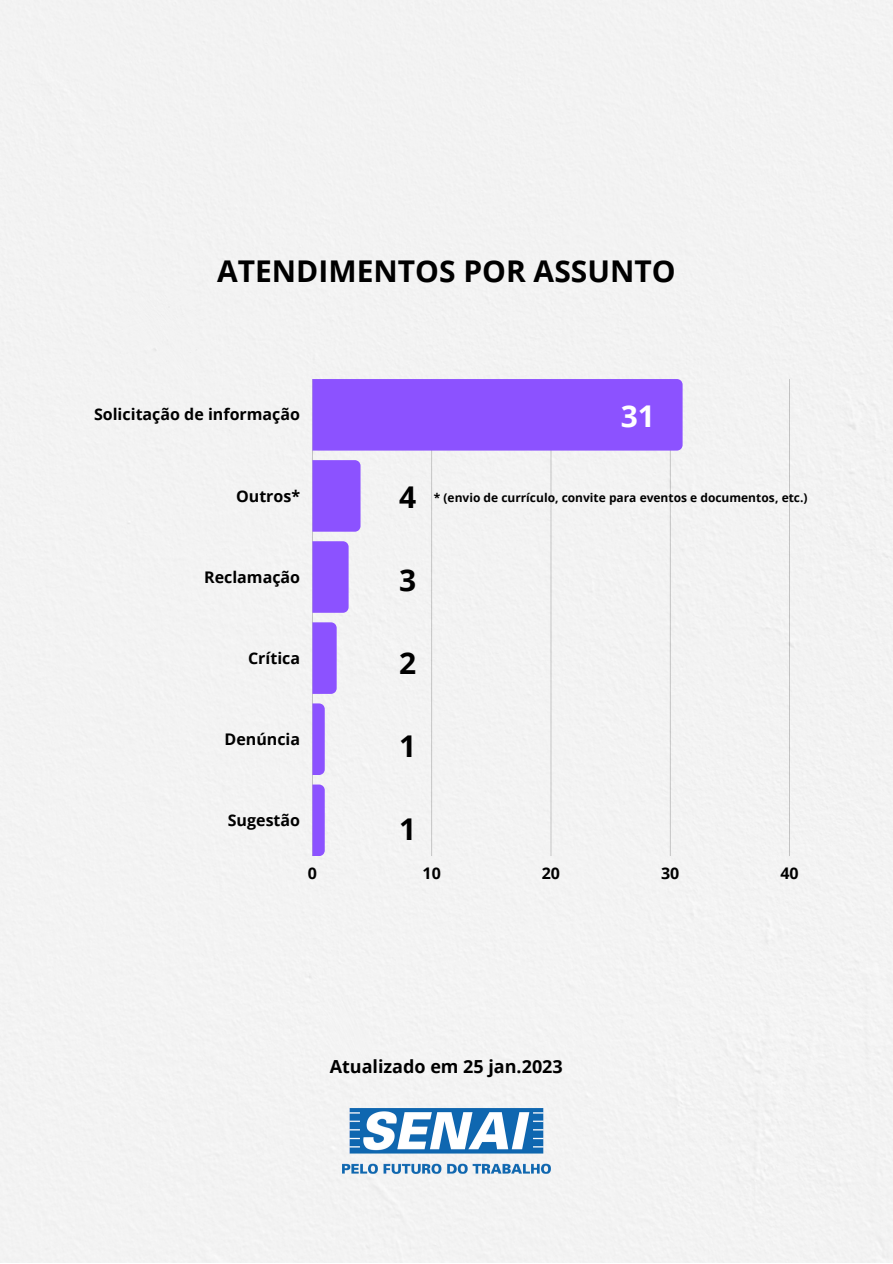
<style>
.page{position:relative;width:893px;height:1264px;background:#fff}
.page>*{position:absolute;margin:0;border:0;box-sizing:border-box;transform-origin:0 0}
.t1{font:700 30px "Open Sans";color:#000}
.t2{font:700 30px "Open Sans";color:#fff}
.t3{font:700 18px "Open Sans";color:#000}
.t4{font:700 16.05px "Open Sans";color:#000}
.t5{font:700 12px "Open Sans";color:#000}
</style>
<div class="page">
<div style="left:0;top:0;width:892px;height:1262px;background:#f3f3f3"></div>
<svg style="left:312px;top:379px;width:477px;height:476px;fill:#f3f3f3"></svg>
<svg style="left:676px;top:379px;width:6px;height:71px"></svg>
<svg style="left:355px;top:460px;width:5px;height:71px"></svg>
<svg style="left:343px;top:541px;width:5px;height:72px"></svg>
<svg style="left:331px;top:622px;width:5px;height:72px"></svg>
<svg style="left:319px;top:703px;width:6px;height:72px"></svg>
<svg style="left:319px;top:784px;width:6px;height:71px"></svg>
<img style="left:342px;top:1108px;width:208px;height:65px">
<h1 class="t1" style="left:217px;top:250px;width:460px">ATENDIMENTOS POR ASSUNTO</h1>
<p class="t4" style="left:94px;top:403px;width:207px">Solicitação de informação</p>
<p class="t4" style="left:236px;top:484px;width:66px">Outros*</p>
<h1 class="t2" style="left:620px;top:395px;width:36px">31</h1>
<h1 class="t1" style="left:399px;top:476px;width:19px">4</h1>
<p class="t5" style="left:434px;top:489px;width:375px">* (envio de currículo, convite para eventos e documentos, etc.)</p>
<p class="t4" style="left:204px;top:565px;width:98px">Reclamação</p>
<h1 class="t1" style="left:399px;top:559px;width:19px">3</h1>
<p class="t4" style="left:248px;top:646px;width:54px">Crítica</p>
<h1 class="t1" style="left:399px;top:642px;width:19px">2</h1>
<p class="t4" style="left:224px;top:727px;width:77px">Denúncia</p>
<h1 class="t1" style="left:399px;top:724px;width:19px">1</h1>
<p class="t4" style="left:228px;top:808px;width:74px">Sugestão</p>
<h1 class="t1" style="left:399px;top:807px;width:19px">1</h1>
<p class="t4" style="left:308px;top:862px;width:11px">0</p>
<p class="t4" style="left:422px;top:862px;width:20px">10</p>
<p class="t4" style="left:541px;top:862px;width:20px">20</p>
<p class="t4" style="left:661px;top:862px;width:20px">30</p>
<p class="t4" style="left:780px;top:862px;width:20px">40</p>
<p class="t3" style="left:329px;top:1053px;width:234px">Atualizado em 25 jan.2023</p>
</div>
